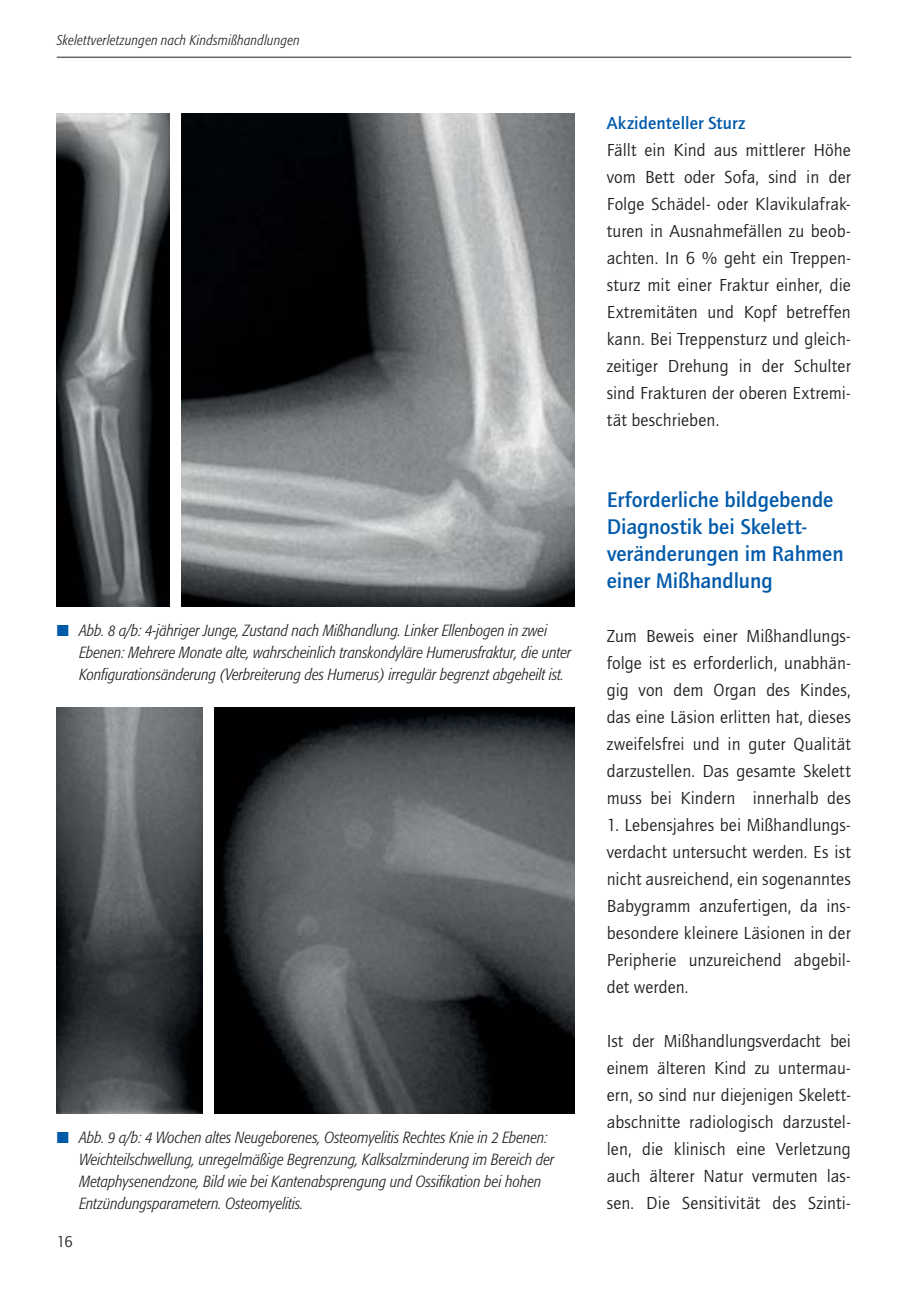
<style>
.page{position:relative;width:908px;height:1304px;background:#fff}
.page>*{position:absolute;margin:0;border:0;box-sizing:border-box;transform-origin:0 0}
.t1{font:700 22px/27px "Quay";color:#005aaa}
.t2{font:18px/27px "Quay";letter-spacing:.005em;color:#231f20;text-align:justify}
.t3{font:700 18px "Quay";letter-spacing:.01em;color:#005aaa}
.t4{font:italic 300 condensed 16px/22px "Formata";color:#231f20}
.t5{font:16px "Quay";color:#231f20}
.t6{font:italic 300 condensed 14px "Formata";letter-spacing:.02em;color:#231f20}
.s1{color:#005aaa}
</style>
<div class="page">
<img style="left:57px;top:113px;width:112px;height:494px">
<img style="left:181px;top:113px;width:393px;height:494px">
<img style="left:57px;top:707px;width:145px;height:406px">
<img style="left:214px;top:707px;width:360px;height:406px">
<hr style="left:57px;top:57px;width:793px;height:1px;background:#231f20">
<p class="t6" style="left:57px;top:34px;width:245px">Skelettverletzungen nach Kindsmißhandlungen</p>
<p class="t4" style="left:79px;top:620px;width:493px;text-indent:-23px"><span class="s1">■</span> Abb. 8 a/b: 4-jähriger Junge, Zustand nach Mißhandlung. Linker Ellenbogen in zwei<br>Ebenen: Mehrere Monate alte, wahrscheinlich transkondyläre Humerusfraktur, die unter<br>Konfigurationsänderung (Verbreiterung des Humerus) irregulär begrenzt abgeheilt ist.</p>
<p class="t4" style="left:79px;top:1127px;width:476px;text-indent:-23px"><span class="s1">■</span> Abb. 9 a/b: 4 Wochen altes Neugeborenes, Osteomyelitis Rechtes Knie in 2 Ebenen:<br>Weichteilschwellung, unregelmäßige Begrenzung, Kalksalzminderung im Bereich der Metaphysenendzone, Bild wie bei Kantenabsprengung und Ossifikation bei hohen Entzündungsparametern. Osteomyelitis.</p>
<p class="t5" style="left:57px;top:1235px;width:18px">16</p>
<p class="t3" style="left:606px;top:116px;width:140px">Akzidenteller Sturz</p>
<p class="t2" style="left:606px;top:138px;width:245px">Fällt ein Kind aus mittlerer Höhe vom Bett oder Sofa, sind in der Folge Schädel- oder Klavikulafrak&shy;turen in Ausnahmefällen zu beob&shy;achten. In 6 % geht ein Treppen&shy;sturz mit einer Fraktur einher, die Extremitäten und Kopf betreffen kann. Bei Treppensturz und gleich&shy;zeitiger Drehung in der Schulter sind Frakturen der oberen Extremi&shy;tät beschrieben.</p>
<p class="t1" style="left:606px;top:488px;width:238px">Erforderliche bildgebende<br>Diagnostik bei Skelett&shy;veränderungen im Rahmen einer Mißhandlung</p>
<p class="t2" style="left:606px;top:624px;width:245px">Zum Beweis einer Mißhandlungs&shy;folge ist es erforderlich, unabhän&shy;gig von dem Organ des Kindes, das eine Läsion erlitten hat, dieses zweifelsfrei und in guter Qualität darzustellen. Das gesamte Skelett muss bei Kindern innerhalb des</p>
<p class="t2" style="left:606px;top:813px;width:245px">1. Lebensjahres bei Mißhandlungs&shy;verdacht untersucht werden. Es ist nicht ausreichend, ein sogenanntes Babygramm anzufertigen, da ins&shy;besondere kleinere Läsionen in der Peripherie unzureichend abgebil&shy;det werden.</p>
<p class="t2" style="left:606px;top:1029px;width:245px">Ist der Mißhandlungsverdacht bei einem älteren Kind zu untermau&shy;ern, so sind nur diejenigen Skelett&shy;abschnitte radiologisch darzustel&shy;len, die klinisch eine Verletzung auch älterer Natur vermuten las&shy;sen. Die Sensitivität des Szinti-</p>
</div>
